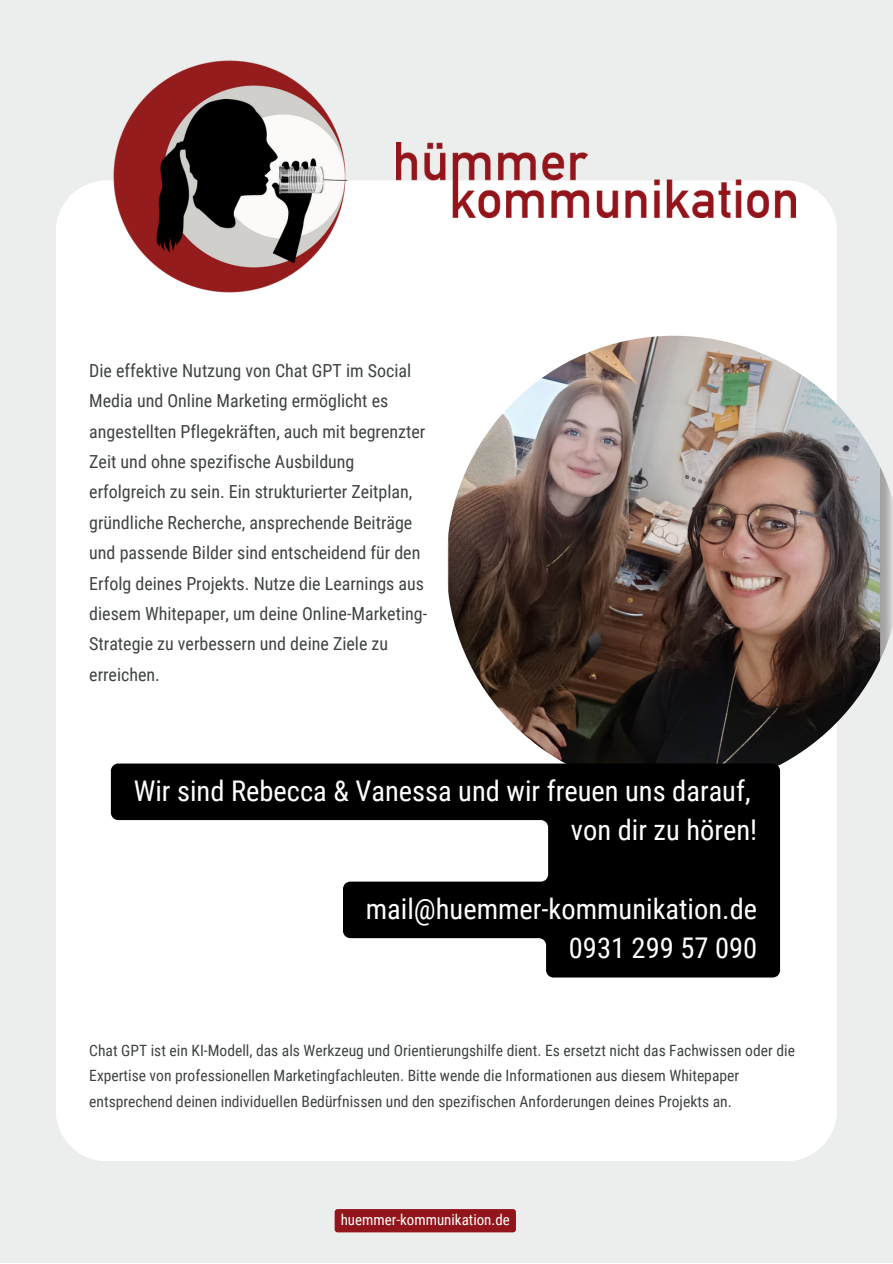
<style>
.page{position:relative;width:893px;height:1264px;background:#fff}
.page>*{position:absolute;margin:0;border:0;box-sizing:border-box;transform-origin:0 0}
.t1{font:28.5px "Roboto Condensed";color:#fff}
.t2{font:18px/30.3px "Roboto Condensed";color:#3f4440}
.t3{font:15.6px/25.8px "Roboto Condensed";color:#3f4440}
.t4{font:15px "Roboto Condensed";color:#fff}
</style>
<div class="page">
<div style="left:0;top:0;width:892px;height:1262px;background:#eceeed"></div>
<div style="left:56px;top:180px;width:780px;height:980px;background:#fff;border-radius:51px"></div>
<img style="left:80px;top:60px;width:268px;height:233px">
<img style="left:397px;top:142px;width:398px;height:76px">
<img style="left:447px;top:336px;width:445px;height:455px">
<div style="left:334px;top:1208px;width:182px;height:24px;background:#92151b;border-radius:3px"></div>
<svg style="left:111px;top:763px;width:669px;height:214px;fill:#000"></svg>
<p class="t2" style="left:89px;top:355px;width:339px">Die effektive Nutzung von Chat GPT im Social Media und Online Marketing ermöglicht es angestellten Pflegekräften, auch mit begrenzter Zeit und ohne spezifische Ausbildung erfolgreich zu sein. Ein strukturierter Zeitplan, gründliche Recherche, ansprechende Beiträge und passende Bilder sind entscheidend für den Erfolg deines Projekts. Nutze die Learnings aus diesem Whitepaper, um deine Online-Marketing-Strategie zu verbessern und deine Ziele zu erreichen.</p>
<p class="t1" style="left:134px;top:774px;width:618px">Wir sind Rebecca &amp; Vanessa und wir freuen uns darauf,</p>
<p class="t1" style="left:571px;top:813px;width:188px">von dir zu hören!</p>
<p class="t1" style="left:366px;top:892px;width:393px">mail@huemmer-kommunikation.de</p>
<p class="t1" style="left:569px;top:931px;width:190px">0931 299 57 090</p>
<p class="t3" style="left:89px;top:1037px;width:707px">Chat GPT ist ein KI-Modell, das als Werkzeug und Orientierungshilfe dient. Es ersetzt nicht das Fachwissen oder die<br>Expertise von professionellen Marketingfachleuten. Bitte wende die Informationen aus diesem Whitepaper entsprechend deinen individuellen Bedürfnissen und den spezifischen Anforderungen deines Projekts an.</p>
<p class="t4" style="left:340px;top:1211px;width:171px">huemmer-kommunikation.de</p>
</div>
